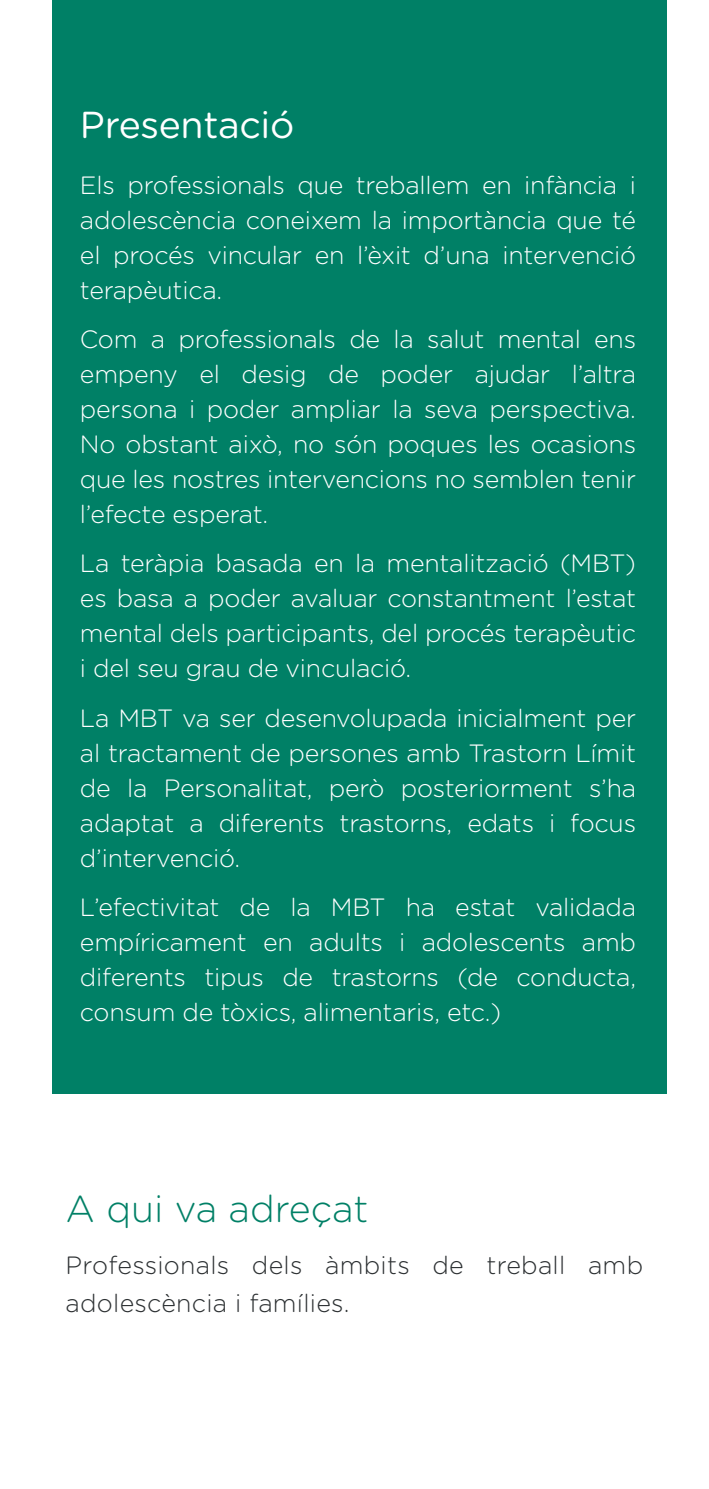
<style>
.page{position:relative;width:709px;height:1489px;background:#fff}
.page>*{position:absolute;margin:0;border:0;box-sizing:border-box;transform-origin:0 0}
.t1{font:300 37.5px "Gotham Rounded";color:#008066}
.t2{font:37.5px "Gotham Rounded";letter-spacing:-.01em;color:#fff}
.t3{font:300 25px/35px "Gotham Rounded";letter-spacing:-.01em;color:#fff;text-align:justify}
.t4{font:300 25px/37.5px "Gotham Rounded";letter-spacing:.01em;color:#2c3032}
</style>
<div class="page">
<div style="left:53px;top:0;width:614px;height:1093px;background:#008066"></div>
<p class="t2" style="left:80px;top:98px;width:216px">Presentació</p>
<p class="t3" style="left:80px;top:166px;width:557px">Els professionals que treballem en infància i adolescència coneixem la importància que té el procés vincular en l’èxit d’una intervenció terapèutica.</p>
<p class="t3" style="left:80px;top:320px;width:557px">Com a professionals de la salut mental ens empeny el desig de poder ajudar l’altra persona i poder ampliar la seva perspectiva.<br>No obstant això, no són poques les ocasions que les nostres intervencions no semblen tenir l’efecte esperat.</p>
<p class="t3" style="left:80px;top:545px;width:557px">La teràpia basada en la mentalització (MBT) es basa a poder avaluar constantment l’estat mental dels participants, del procés terapèutic i del seu grau de vinculació.</p>
<p class="t3" style="left:80px;top:699px;width:557px">La MBT va ser desenvolupada inicialment per al tractament de persones amb Trastorn Límit de la Personalitat, però posteriorment s’ha adaptat a diferents trastorns, edats i focus d’intervenció.</p>
<p class="t3" style="left:80px;top:888px;width:557px">L’efectivitat de la MBT ha estat validada empíricament en adults i adolescents amb diferents tipus de trastorns (de conducta, consum de tòxics, alimentaris, etc.)</p>
<p class="t1" style="left:66px;top:1183px;width:304px">A qui va adreçat</p>
<p class="t4" style="left:66px;top:1245px;width:579px">Professionals dels àmbits de treball amb adolescència i famílies.</p>
</div>
